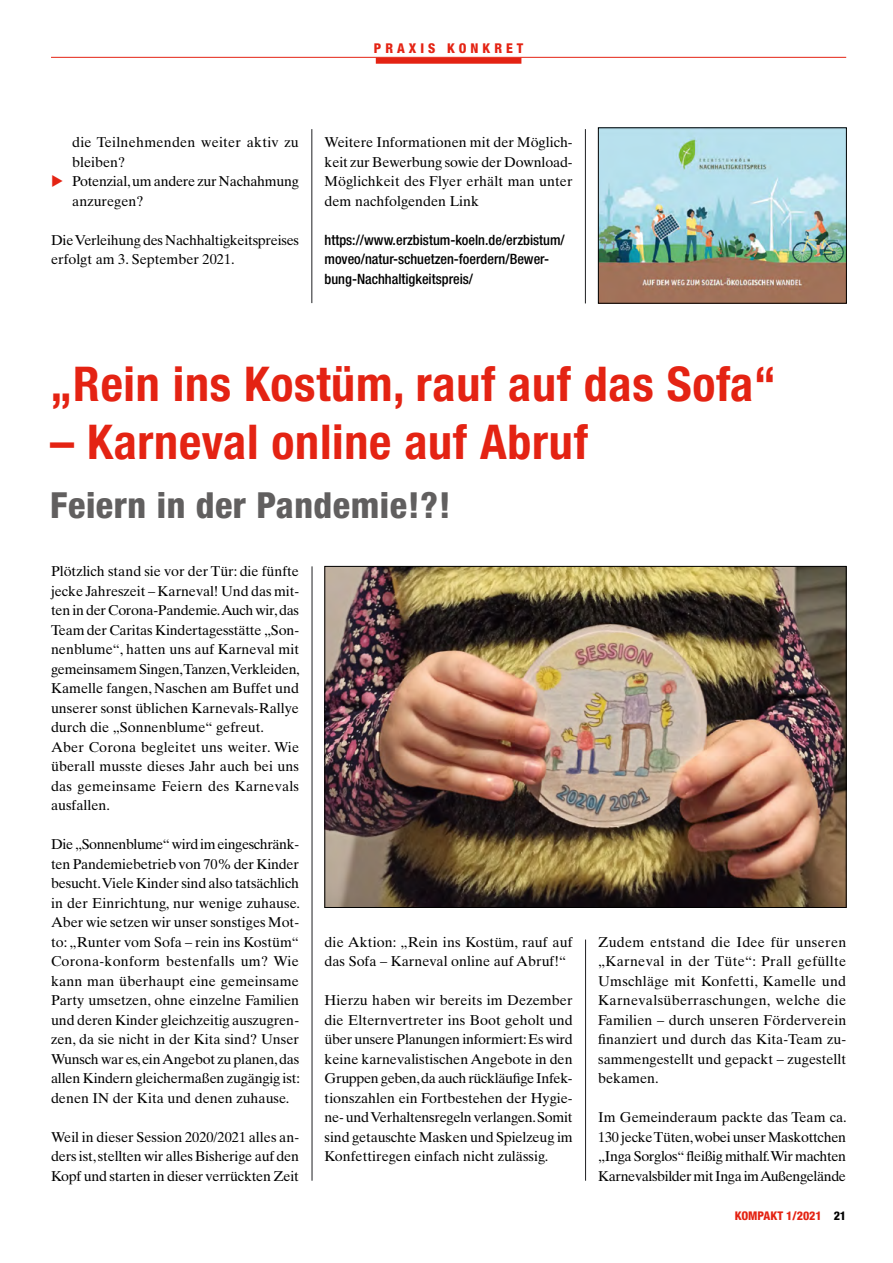
<style>
.page{position:relative;width:893px;height:1263px;background:#fff}
.page>*{position:absolute;margin:0;border:0;box-sizing:border-box;transform-origin:0 0}
.Head1a{font:700 condensed 48px "Helvetica Neue";letter-spacing:.015em;color:#e42313}
.Head1b{font:800 condensed 36px "Helvetica Neue";letter-spacing:.015em;color:#615f5f}
.Fließtext{font:14.25px/19.5px "Times Ten";color:#000;text-align:justify}
.Fließtext-2{font:14.25px/19.5px "Times Ten";letter-spacing:-.02em;color:#000}
.helv{font:500 condensed 14.25px/19.5px "Helvetica Neue";color:#000}
.kopfzeile{font:800 condensed 13.5px "Helvetica Neue";letter-spacing:.3em;color:#e42313}
.t1{font:800 condensed 12px "Helvetica Neue";color:#e42313}
.s1{color:#e42313}
.s2{color:#000}
</style>
<div class="page">
<hr style="left:51px;top:57px;width:795px;height:1px;background:#e42313">
<div style="left:376px;top:58px;width:145px;height:6px;background:#e42313"></div>
<hr style="left:312px;top:129px;width:1px;height:174px;background:#1f2023">
<hr style="left:585px;top:129px;width:1px;height:174px;background:#1f2023">
<hr style="left:312px;top:566px;width:1px;height:615px;background:#1f2023">
<hr style="left:585px;top:939px;width:1px;height:242px;background:#1f2023">
<img style="left:600px;top:130px;width:245px;height:171px">
<div style="left:598px;top:128px;width:249px;height:175px;border:1px solid #000"></div>
<img style="left:327px;top:568px;width:517px;height:338px">
<p class="kopfzeile" style="left:374px;top:40px;width:151px">PRAXIS KONKRET</p>
<p class="Fließtext" style="left:72px;top:132px;width:228px">die Teilnehmenden weiter aktiv zu bleiben?</p>
<p class="Fließtext-2" style="left:72px;top:171px;width:228px;text-indent:-21px"><span class="s1">◆</span> Potenzial, um andere zur Nachahmung anzuregen?</p>
<p class="Fließtext-2" style="left:51px;top:230px;width:250px">Die Verleihung des Nachhaltigkeitspreises erfolgt am 3. September 2021.</p>
<p class="Fließtext" style="left:325px;top:132px;width:250px">Weitere Informationen mit der Möglich&shy;keit zur Bewerbung sowie der Download-Möglichkeit des Flyer erhält man unter dem nachfolgenden Link</p>
<p class="helv" style="left:325px;top:230px;width:242px">https://www.erzbistum-koeln.de/erzbistum/ moveo/natur-schuetzen-foerdern/Bewer&shy;bung-Nachhaltigkeitspreis/</p>
<p class="Head1a" style="left:50px;top:354px;width:727px">„Rein ins Kostüm, rauf auf das Sofa“</p>
<p class="Head1a" style="left:50px;top:413px;width:539px">– Karneval online auf Abruf</p>
<p class="Head1b" style="left:50px;top:482px;width:402px">Feiern in der Pandemie!?!</p>
<p class="Fließtext" style="left:51px;top:561px;width:250px">Plötzlich stand sie vor der Tür: die fünfte jecke Jahreszeit – Karneval! Und das mit&shy;ten in der Corona-Pandemie. Auch wir, das Team der Caritas Kindertagesstätte „Son&shy;nenblume“, hatten uns auf Karneval mit gemeinsamem Singen, Tanzen, Verkleiden, Kamelle fangen, Naschen am Buffet und unserer sonst üblichen Karnevals-Rallye durch die „Sonnenblume“ gefreut.</p>
<p class="Fließtext" style="left:51px;top:737px;width:250px">Aber Corona begleitet uns weiter. Wie überall musste dieses Jahr auch bei uns das gemeinsame Feiern des Karnevals ausfallen.</p>
<p class="Fließtext" style="left:51px;top:834px;width:250px">Die „Sonnenblume“ wird im eingeschränk&shy;ten Pandemiebetrieb von 70% der Kinder besucht. Viele Kinder sind also tatsächlich in der Einrichtung, nur wenige zuhause.<br>Aber wie setzen wir unser sonstiges Mot&shy;to: „Runter vom Sofa – rein ins Kostüm“ Corona-konform bestenfalls um? Wie kann man überhaupt eine gemeinsame Party umsetzen, ohne einzelne Familien und deren Kinder gleichzeitig auszugren&shy;zen, da sie nicht in der Kita sind? Unser Wunsch war es, ein Angebot zu planen, das allen Kindern gleichermaßen zugängig ist: denen IN der Kita und denen zuhause.</p>
<p class="Fließtext" style="left:51px;top:1127px;width:250px">Weil in dieser Session 2020/2021 alles an&shy;ders ist, stellten wir alles Bisherige auf den Kopf und starten in dieser verrückten Zeit</p>
<p class="Fließtext" style="left:325px;top:932px;width:249px">die Aktion: „Rein ins Kostüm, rauf auf das Sofa – Karneval online auf Abruf!“</p>
<p class="Fließtext" style="left:325px;top:990px;width:250px">Hierzu haben wir bereits im Dezember die Elternvertreter ins Boot geholt und über unsere Planungen informiert: Es wird keine karnevalistischen Angebote in den Gruppen geben, da auch rückläufige Infek&shy;tionszahlen ein Fortbestehen der Hygie&shy;ne- und Verhaltensregeln verlangen. Somit sind getauschte Masken und Spielzeug im Konfettiregen einfach nicht zulässig.</p>
<p class="Fließtext" style="left:598px;top:932px;width:250px">Zudem entstand die Idee für unseren „Karneval in der Tüte“: Prall gefüllte Umschläge mit Konfetti, Kamelle und Karnevalsüberraschungen, welche die Familien – durch unseren Förderverein finanziert und durch das Kita-Team zu&shy;sammengestellt und gepackt – zugestellt bekamen.</p>
<p class="Fließtext" style="left:598px;top:1107px;width:250px">Im Gemeinderaum packte das Team ca.<br>130 jecke Tüten, wobei unser Maskottchen „Inga Sorglos“ fleißig mithalf. Wir machten Karnevalsbilder mit Inga im Außengelände</p>
<p class="t1" style="left:735px;top:1208px;width:113px">KOMPAKT 1/2021 <span class="s2">21</span></p>
</div>
